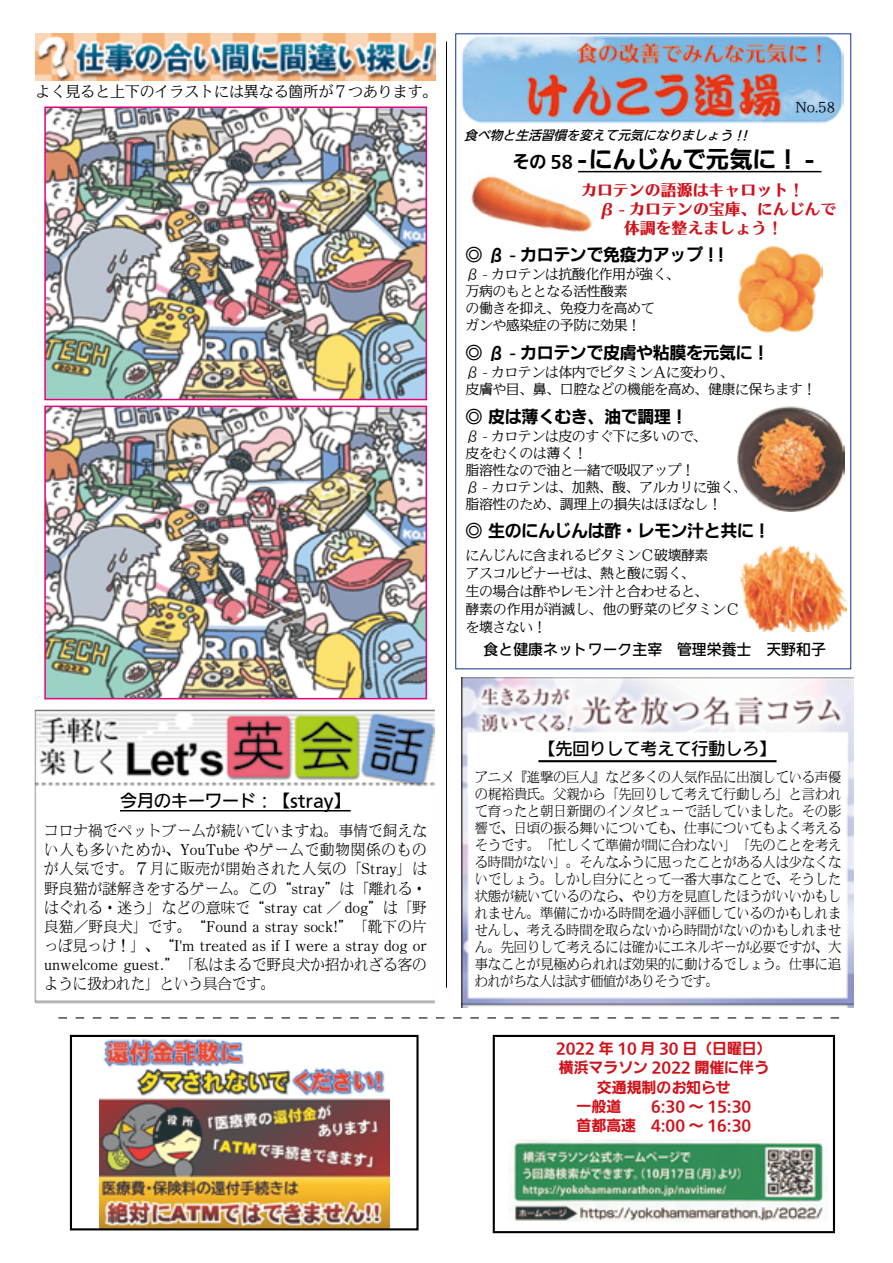
<style>
.page{position:relative;width:893px;height:1263px;background:#fff}
.page>*{position:absolute;margin:0;border:0;box-sizing:border-box;transform-origin:0 0}
.t1{font:700 23.4px "Iwa UD Go Dsp Pro";color:#000}
.t2{font:700 16.95px "Iwa N Go Pro";letter-spacing:-.025em;color:#000}
.t3{font:500 16.95px "Iwa UD Go Dsp Pro";color:#000}
.t4{font:500 16.95px "Iwa UD Go Hon Pro";color:#000}
.t5{font:800 15.9px "Iwa Min Go Pro";color:#d0121b}
.t6{font:700 14.85px/19.2px "Iwa UD Go Dsp Pro";color:#d0121b;text-align:center}
.t7{font:100 14.85px "Iwa UD Min Pro";color:#000}
.t8{font:500 14.85px "Iwa UD Go Hon Pro";color:#000}
.t9{font:100 14.4px/19.2px "Iwa M News Pro";color:#000;text-align:justify}
.t10{font:100 13.8px/17px "SUD Min IWA";letter-spacing:-.025em;color:#000}
.t11{font:100 13.35px/17px "Iwa M News Pro";letter-spacing:-.005em;color:#000;text-align:justify}
.t12{font:italic 500 12.75px "Iwa UD Go Hon Pro";color:#000}
.t13{font:100 12.75px "Iwa UD Min Pro";color:#000}
.s1{font-size:16.95px}
.s2{font-size:25.5px}
</style>
<div class="page">
<img style="left:461px;top:36px;width:382px;height:87px">
<hr style="left:578px;top:171px;width:243px;height:1px;background:#000">
<img style="left:462px;top:678px;width:391px;height:329px">
<svg style="left:58px;top:1017px;width:781px;height:1px"></svg>
<img style="left:36px;top:34px;width:399px;height:47px">
<hr style="left:446px;top:41px;width:1px;height:947px;background:#000">
<img style="left:47px;top:109px;width:377px;height:288px">
<div style="left:44px;top:106px;width:383px;height:294px;border:2px solid #e4007f"></div>
<img style="left:46px;top:408px;width:379px;height:289px">
<div style="left:44px;top:406px;width:383px;height:293px;border:1px solid #e4007f"></div>
<img style="left:36px;top:711px;width:398px;height:292px">
<div style="left:34px;top:709px;width:402px;height:296px;border:1px solid #fff"></div>
<hr style="left:120px;top:810px;width:231px;height:1px;background:#000">
<hr style="left:538px;top:760px;width:238px;height:2px;background:#000">
<div style="left:493px;top:1035px;width:342px;height:198px;border:2px solid #000"></div>
<img style="left:99px;top:1039px;width:290px;height:188px">
<div style="left:70px;top:1035px;width:349px;height:195px;border:2px solid #000"></div>
<img style="left:471px;top:170px;width:129px;height:63px">
<img style="left:740px;top:545px;width:106px;height:86px">
<img style="left:738px;top:246px;width:85px;height:86px">
<img style="left:738px;top:406px;width:106px;height:106px">
<img style="left:513px;top:1139px;width:311px;height:83px">
<p class="t7" style="left:36px;top:80px;width:403px">よく見ると上下のイラストには異なる箇所が７つあります。</p>
<p class="t3" style="left:120px;top:787px;width:232px">今月のキーワード：【stray】</p>
<p class="t9" style="left:44px;top:821px;width:384px">コロナ禍でペットブームが続いていますね。事情で飼えない人も多いためか、YouTube やゲームで動物関係のものが人気です。７月に販売が開始された人気の「Stray」は野良猫が謎解きをするゲーム。この“stray”は「離れる・はぐれる・迷う」などの意味で“stray cat ／ dog”は「野良猫／野良犬」です。“Found a stray sock!”「靴下の片っぽ見っけ！」、“I'm treated as if I were a stray dog or unwelcome guest.”「私はまるで野良犬か招かれざる客のように扱われた」という具合です。</p>
<p class="t13" style="left:795px;top:97px;width:41px">No.58</p>
<p class="t12" style="left:464px;top:126px;width:290px">食べ物と生活習慣を変えて元気になりましょう !!</p>
<h1 class="t1" style="left:512px;top:142px;width:303px"><span class="s1">その 58</span> <span class="s2">-</span>にんじんで元気に！ <span class="s2">-</span></h1>
<p class="t5" style="left:581px;top:181px;width:225px">カロテンの語源はキャロット！</p>
<p class="t5" style="left:599px;top:201px;width:239px">β - カロテンの宝庫、にんじんで</p>
<p class="t5" style="left:624px;top:220px;width:161px">体調を整えましょう！</p>
<p class="t2" style="left:466px;top:242px;width:265px">◎ β - カロテンで免疫力アップ！！</p>
<p class="t10" style="left:466px;top:267px;width:216px">β - カロテンは抗酸化作用が強く、万病のもととなる活性酸素<br>の働きを抑え、免疫力を高めて<br>ガンや感染症の予防に効果！</p>
<p class="t2" style="left:466px;top:340px;width:305px">◎ β - カロテンで皮膚や粘膜を元気に！</p>
<p class="t10" style="left:466px;top:365px;width:352px">β - カロテンは体内でビタミンＡに変わり、<br>皮膚や目、鼻、口腔などの機能を高め、健康に保ちます！</p>
<p class="t2" style="left:466px;top:404px;width:224px">◎ 皮は薄くむき、油で調理！</p>
<p class="t10" style="left:466px;top:428px;width:283px">β - カロテンは皮のすぐ下に多いので、<br>皮をむくのは薄く！　<br>脂溶性なので油と一緒で吸収アップ！　<br>β - カロテンは、加熱、酸、アルカリに強く、脂溶性のため、調理上の損失はほぼなし！</p>
<p class="t2" style="left:466px;top:518px;width:307px">◎ 生のにんじんは酢・レモン汁と共に！</p>
<p class="t10" style="left:466px;top:547px;width:276px;line-height:18.1px">にんじんに含まれるビタミンＣ破壊酵素<br>アスコルビナーゼは、熱と酸に弱く、<br>生の場合は酢やレモン汁と合わせると、<br>酵素の作用が消滅し、他の野菜のビタミンＣを壊さない！</p>
<p class="t8" style="left:484px;top:638px;width:344px">食と健康ネットワーク主宰　管理栄養士　天野和子</p>
<p class="t4" style="left:538px;top:736px;width:240px">【先回りして考えて行動しろ】</p>
<p class="t11" style="left:475px;top:768px;width:368px">アニメ『進撃の巨人』など多くの人気作品に出演している声優の梶裕貴氏。父親から「先回りして考えて行動しろ」と言われて育ったと朝日新聞のインタビューで話していました。その影響で、日頃の振る舞いについても、仕事についてもよく考えるそうです。「忙しくて準備が間に合わない」「先のことを考える時間がない」。そんなふうに思ったことがある人は少なくないでしょう。しかし自分にとって一番大事なことで、そうした状態が続いているのなら、やり方を見直したほうがいいかもしれません。準備にかかる時間を過小評価しているのかもしれませんし、考える時間を取らないから時間がないのかもしれません。先回りして考えるには確かにエネルギーが必要ですが、大事なことが見極められれば効果的に動けるでしょう。仕事に追われがちな人は試す価値がありそうです。</p>
<p class="t6" style="left:556px;top:1039px;width:217px">2022 年 10 月 30 日（日曜日）横浜マラソン 2022 開催に伴う交通規制のお知らせ<br>一般道　　6:30 ～ 15:30<br>首都高速　4:00 ～ 16:30</p>
</div>
